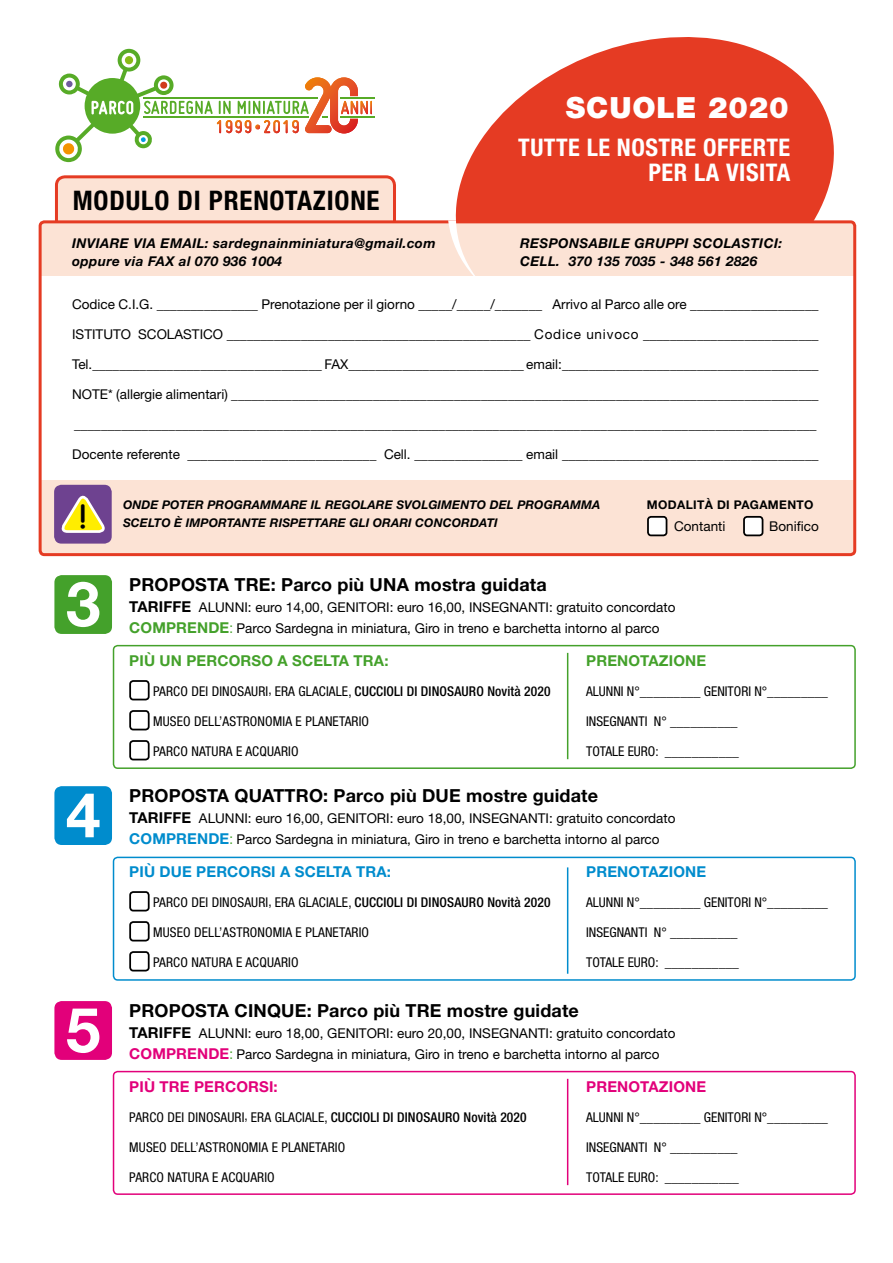
<style>
.page{position:relative;width:893px;height:1263px;background:#fff}
.page>*{position:absolute;margin:0;border:0;box-sizing:border-box;transform-origin:0 0}
.t1{font:700 62.25px "Helvetica Neue";color:#fff}
.t2{font:700 37.5px "Miso";color:#000}
.t3{font:900 29.25px "Helvetica Neue";letter-spacing:.03em;color:#fff}
.t4{font:700 condensed 27px "Helvetica Neue";letter-spacing:.03em;color:#000}
.t5{font:700 condensed 24.3px/24.3px "Helvetica Neue";letter-spacing:.02em;color:#fff;text-align:right}
.t6{font:700 18px "Helvetica Neue";letter-spacing:.01em;color:#000}
.t7{font:700 15px "Helvetica Neue";letter-spacing:.01em;color:#008ccd}
.t8{font:700 15px "Helvetica Neue";letter-spacing:.01em;color:#44a12b}
.t9{font:700 15px "Helvetica Neue";letter-spacing:.01em;color:#e2007a}
.t10{font:13.5px/21px "Helvetica Neue";color:#000}
.t11{font:condensed 13.5px "Helvetica Neue";letter-spacing:.01em;color:#000}
.t12{font:italic 700 13.5px/18px "Helvetica Neue";letter-spacing:.03em;color:#000}
.t13{font:italic 700 12px/18px "Helvetica Neue";letter-spacing:.01em;color:#000}
.t14{font:700 12px "Helvetica Neue";letter-spacing:.03em;color:#000}
.s1{font-weight:700;font-size:15px}
.s2{font-weight:700;font-size:15px;color:#44a12b}
.s3{font-stretch:condensed;font-size:15px;color:#44a12b}
.s4{font-weight:500}
.s5{font-weight:700;font-size:15px;color:#008ccd}
.s6{font-weight:700;font-size:15px;color:#e2007a}
</style>
<div class="page">
<div style="left:54px;top:575px;width:58px;height:59px;background:#44a12b;border-radius:7px"></div>
<div style="left:129px;top:680px;width:21px;height:20px;border:2px solid #000;border-radius:3px"></div>
<div style="left:129px;top:710px;width:21px;height:20px;border:2px solid #000;border-radius:3px"></div>
<div style="left:129px;top:740px;width:21px;height:20px;border:2px solid #000;border-radius:3px"></div>
<div style="left:113px;top:645px;width:743px;height:124px;border:2px solid #44a12b;border-radius:4px"></div>
<hr style="left:340px;top:116px;width:35px;height:2px;background:#57ab27">
<hr style="left:340px;top:97px;width:35px;height:1px;background:#57ab27">
<svg style="left:55px;top:49px;width:317px;height:113px"></svg>
<div style="left:54px;top:786px;width:58px;height:59px;background:#008ccd;border-radius:7px"></div>
<div style="left:129px;top:891px;width:21px;height:20px;border:2px solid #000;border-radius:3px"></div>
<div style="left:129px;top:921px;width:21px;height:20px;border:2px solid #000;border-radius:3px"></div>
<div style="left:129px;top:951px;width:21px;height:20px;border:2px solid #000;border-radius:3px"></div>
<hr style="left:567px;top:653px;width:1px;height:106px;background:#44a12b">
<div style="left:113px;top:857px;width:743px;height:124px;border:2px solid #008ccd;border-radius:4px"></div>
<hr style="left:567px;top:867px;width:1px;height:107px;background:#008ccd">
<div style="left:54px;top:1001px;width:58px;height:59px;background:#e2007a;border-radius:7px"></div>
<div style="left:113px;top:1071px;width:743px;height:124px;border:2px solid #e2007a;border-radius:4px"></div>
<hr style="left:567px;top:1079px;width:1px;height:106px;background:#e2007a">
<svg style="left:55px;top:175px;width:341px;height:45px"></svg>
<svg style="left:455px;top:37px;width:379px;height:183px;fill:#e53b23"></svg>
<div style="left:40px;top:222px;width:815px;height:333px;background:#fce3d5;border-radius:4px"></div>
<div style="left:40px;top:276px;width:815px;height:203px;background:#fff"></div>
<div style="left:39px;top:220px;width:817px;height:336px;border:3px solid #e53b23;border-radius:4px"></div>
<div style="left:648px;top:517px;width:18px;height:18px;background:#fff;border-radius:3px"></div>
<div style="left:647px;top:516px;width:20px;height:20px;border:2px solid #000;border-radius:3px"></div>
<div style="left:744px;top:517px;width:19px;height:18px;background:#fff;border-radius:3px"></div>
<div style="left:743px;top:516px;width:20px;height:20px;border:2px solid #000;border-radius:3px"></div>
<div style="left:54px;top:485px;width:58px;height:59px;background:#6e4290;border-radius:7px"></div>
<svg style="left:61px;top:495px;width:44px;height:38px"></svg>
<svg style="left:442px;top:217px;width:40px;height:59px"></svg>
<h3 class="t3" style="left:566px;top:90px;width:224px">SCUOLE 2020</h3>
<h3 class="t4" style="left:73px;top:184px;width:308px">MODULO DI PRENOTAZIONE</h3>
<h3 class="t5" style="left:518px;top:135px;width:273px">TUTTE LE NOSTRE OFFERTE<br>PER LA VISITA</h3>
<p class="t12" style="left:72px;top:234px;width:365px">INVIARE VIA EMAIL: sardegnainminiatura@gmail.com oppure via FAX al 070 936 1004</p>
<p class="t12" style="left:520px;top:234px;width:264px">RESPONSABILE GRUPPI SCOLASTICI:<br>CELL. 370 135 7035 - 348 561 2826</p>
<p class="t10" style="left:72px;top:293px;width:748px">Codice C.I.G. _______________ Prenotazione per il giorno _____/_____/_______ Arrivo al Parco alle ore ___________________</p>
<p class="t10" style="left:72px;top:323px;width:748px">ISTITUTO SCOLASTICO _____________________________________________ Codice univoco __________________________</p>
<p class="t10" style="left:72px;top:353px;width:748px">Tel.__________________________________ FAX__________________________ email:______________________________________</p>
<p class="t10" style="left:72px;top:383px;width:748px">NOTE* (allergie alimentari) _______________________________________________________________________________________</p>
<p class="t10" style="left:74px;top:413px;width:744px">______________________________________________________________________________________________________________</p>
<p class="t10" style="left:72px;top:443px;width:748px">Docente referente ____________________________ Cell. ________________ email ______________________________________</p>
<p class="t13" style="left:123px;top:495px;width:479px">ONDE POTER PROGRAMMARE IL REGOLARE SVOLGIMENTO DEL PROGRAMMA<br>SCELTO È IMPORTANTE RISPETTARE GLI ORARI CONCORDATI</p>
<p class="t14" style="left:647px;top:497px;width:168px">MODALITÀ DI PAGAMENTO</p>
<p class="t10" style="left:674px;top:516px;width:53px">Contanti</p>
<p class="t10" style="left:769px;top:516px;width:51px">Bonifico</p>
<h2 class="t2" style="left:79px;top:495px;width:9px">!</h2>
<h1 class="t1" style="left:66px;top:565px;width:36px">3</h1>
<h1 class="t1" style="left:66px;top:776px;width:36px">4</h1>
<h1 class="t1" style="left:66px;top:991px;width:36px">5</h1>
<h3 class="t6" style="left:129px;top:573px;width:419px">PROPOSTA TRE: Parco più UNA mostra guidata</h3>
<p class="t10" style="left:129px;top:596px;width:548px"><span class="s1">TARIFFE</span> ALUNNI: euro 14,00, GENITORI: euro 16,00, INSEGNANTI: gratuito concordato<br><span class="s2">COMPRENDE</span><span class="s3">:</span> Parco Sardegna in miniatura, Giro in treno e barchetta intorno al parco</p>
<p class="t8" style="left:129px;top:651px;width:261px">PIÙ UN PERCORSO A SCELTA TRA:</p>
<p class="t11" style="left:153px;top:683px;width:399px">PARCO DEI DINOSAURI, ERA GLACIALE, <span class="s4">CUCCIOLI DI DINOSAURO Novità 2020</span></p>
<p class="t11" style="left:153px;top:713px;width:217px">MUSEO DELL’ASTRONOMIA E PLANETARIO</p>
<p class="t11" style="left:153px;top:743px;width:147px">PARCO NATURA E ACQUARIO</p>
<p class="t8" style="left:586px;top:651px;width:121px">PRENOTAZIONE</p>
<p class="t11" style="left:586px;top:683px;width:243px">ALUNNI N°_________ GENITORI N°_________</p>
<p class="t11" style="left:586px;top:713px;width:153px">INSEGNANTI N° __________</p>
<p class="t11" style="left:586px;top:743px;width:154px">TOTALE EURO: ___________</p>
<h3 class="t6" style="left:129px;top:784px;width:470px">PROPOSTA QUATTRO: Parco più DUE mostre guidate</h3>
<p class="t10" style="left:129px;top:807px;width:548px"><span class="s1">TARIFFE</span> ALUNNI: euro 16,00, GENITORI: euro 18,00, INSEGNANTI: gratuito concordato<br><span class="s5">COMPRENDE</span><span class="s3">:</span> Parco Sardegna in miniatura, Giro in treno e barchetta intorno al parco</p>
<p class="t7" style="left:129px;top:862px;width:263px">PIÙ DUE PERCORSI A SCELTA TRA:</p>
<p class="t11" style="left:153px;top:894px;width:399px">PARCO DEI DINOSAURI, ERA GLACIALE, <span class="s4">CUCCIOLI DI DINOSAURO Novità 2020</span></p>
<p class="t11" style="left:153px;top:924px;width:217px">MUSEO DELL’ASTRONOMIA E PLANETARIO</p>
<p class="t11" style="left:153px;top:954px;width:147px">PARCO NATURA E ACQUARIO</p>
<p class="t7" style="left:586px;top:862px;width:121px">PRENOTAZIONE</p>
<p class="t11" style="left:586px;top:894px;width:243px">ALUNNI N°_________ GENITORI N°_________</p>
<p class="t11" style="left:586px;top:924px;width:153px">INSEGNANTI N° __________</p>
<p class="t11" style="left:586px;top:954px;width:154px">TOTALE EURO: ___________</p>
<h3 class="t6" style="left:129px;top:999px;width:451px">PROPOSTA CINQUE: Parco più TRE mostre guidate</h3>
<p class="t10" style="left:129px;top:1022px;width:548px"><span class="s1">TARIFFE</span> ALUNNI: euro 18,00, GENITORI: euro 20,00, INSEGNANTI: gratuito concordato<br><span class="s6">COMPRENDE</span><span class="s3">:</span> Parco Sardegna in miniatura, Giro in treno e barchetta intorno al parco</p>
<p class="t9" style="left:129px;top:1077px;width:150px">PIÙ TRE PERCORSI:</p>
<p class="t11" style="left:129px;top:1109px;width:399px">PARCO DEI DINOSAURI, ERA GLACIALE, <span class="s4">CUCCIOLI DI DINOSAURO Novità 2020</span></p>
<p class="t11" style="left:129px;top:1139px;width:217px">MUSEO DELL’ASTRONOMIA E PLANETARIO</p>
<p class="t11" style="left:129px;top:1169px;width:147px">PARCO NATURA E ACQUARIO</p>
<p class="t9" style="left:586px;top:1077px;width:121px">PRENOTAZIONE</p>
<p class="t11" style="left:586px;top:1109px;width:243px">ALUNNI N°_________ GENITORI N°_________</p>
<p class="t11" style="left:586px;top:1139px;width:153px">INSEGNANTI N° __________</p>
<p class="t11" style="left:586px;top:1169px;width:154px">TOTALE EURO: ___________</p>
</div>
